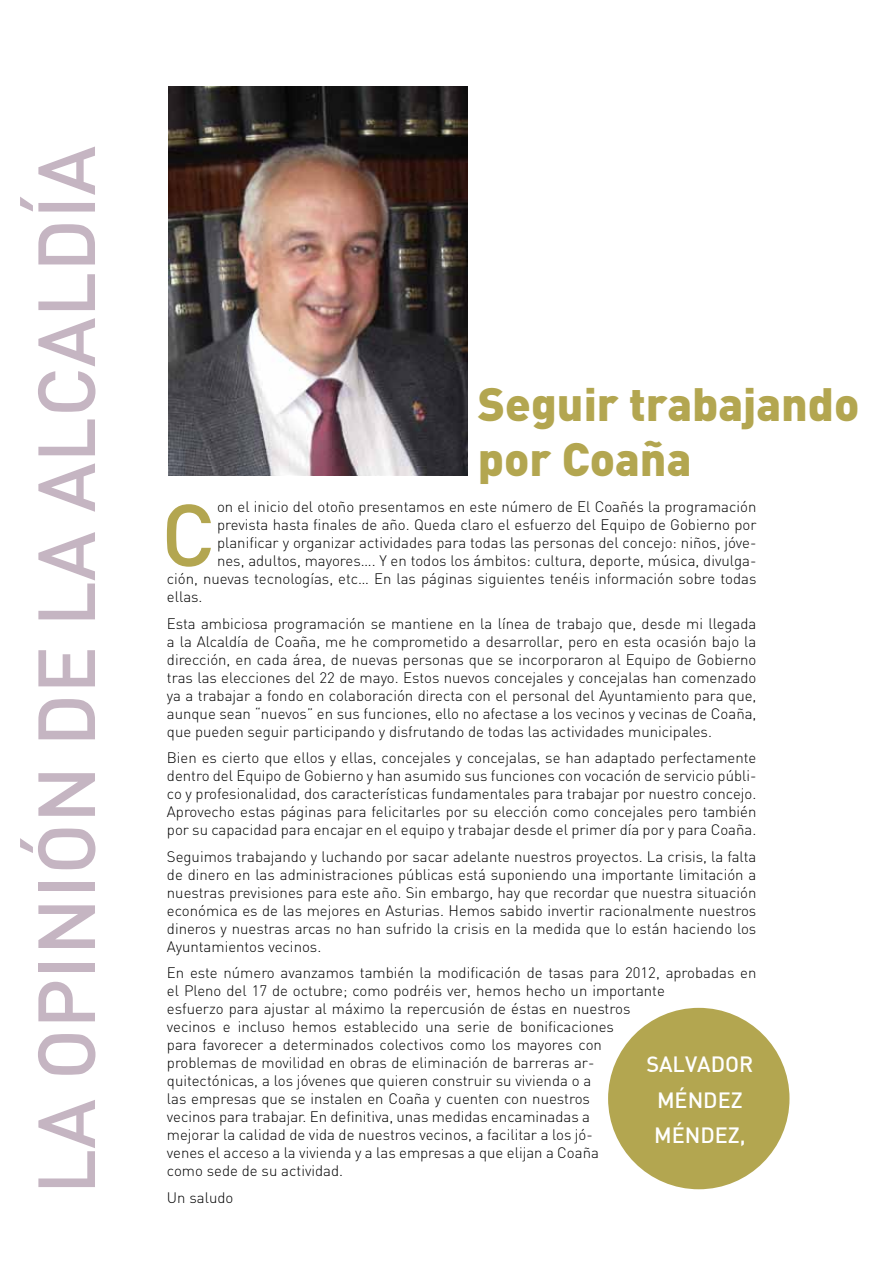
<style>
.page{position:relative;width:893px;height:1263px;background:#fff}
.page>*{position:absolute;margin:0;border:0;box-sizing:border-box;transform-origin:0 0}
.t1{font:500 86.25px "DIN";color:#b3a650}
.t2{font:500 79.5px "DIN";color:#c5b5c2}
.t3{font:900 46.2px/55.3px "DIN";color:#b3a650}
.t4{font:500 21.6px/35.4px "DIN";color:#fff;text-align:center}
.t5{font:300 15px/18px "DIN";color:#000;text-align:justify}
</style>
<div class="page">
<img style="left:168px;top:87px;width:299px;height:389px">
<div style="left:608px;top:1008px;width:181px;height:181px;background:#b3a650;border-radius:50%"></div>
<h2 class="t2" style="left:15px;top:1194px;width:1050px;rotate:-90deg">LA OPINIÓN DE LA ALCALDÍA</h2>
<h3 class="t3" style="left:478px;top:374px;width:383px">Seguir trabajando por Coaña</h3>
<h1 class="t1" style="left:161px;top:480px;width:56px">C</h1>
<p class="t5" style="left:217px;top:498px;width:541px">on el inicio del otoño presentamos en este número de El Coañés la programación</p>
<p class="t5" style="left:217px;top:516px;width:541px">prevista hasta finales de año. Queda claro el esfuerzo del Equipo de Gobierno por</p>
<p class="t5" style="left:217px;top:534px;width:541px">planificar y organizar actividades para todas las personas del concejo: niños, jóve-</p>
<p class="t5" style="left:217px;top:552px;width:541px">nes, adultos, mayores…. Y en todos los ámbitos: cultura, deporte, música, divulga-</p>
<p class="t5" style="left:167px;top:570px;width:591px">ción, nuevas tecnologías, etc… En las páginas siguientes tenéis información sobre todas</p>
<p class="t5" style="left:167px;top:588px;width:37px">ellas.</p>
<p class="t5" style="left:167px;top:614px;width:591px">Esta ambiciosa programación se mantiene en la línea de trabajo que, desde mi llegada a la Alcaldía de Coaña, me he comprometido a desarrollar, pero en esta ocasión bajo la dirección, en cada área, de nuevas personas que se incorporaron al Equipo de Gobierno tras las elecciones del 22 de mayo. Estos nuevos concejales y concejalas han comenzado ya a trabajar a fondo en colaboración directa con el personal del Ayuntamiento para que, aunque sean “nuevos” en sus funciones, ello no afectase a los vecinos y vecinas de Coaña, que pueden seguir participando y disfrutando de todas las actividades municipales.</p>
<p class="t5" style="left:167px;top:749px;width:591px">Bien es cierto que ellos y ellas, concejales y concejalas, se han adaptado perfectamente dentro del Equipo de Gobierno y han asumido sus funciones con vocación de servicio públi&shy;co y profesionalidad, dos características fundamentales para trabajar por nuestro concejo.<br>Aprovecho estas páginas para felicitarles por su elección como concejales pero también por su capacidad para encajar en el equipo y trabajar desde el primer día por y para Coaña.</p>
<p class="t5" style="left:167px;top:847px;width:591px">Seguimos trabajando y luchando por sacar adelante nuestros proyectos. La crisis, la falta de dinero en las administraciones públicas está suponiendo una importante limitación a nuestras previsiones para este año. Sin embargo, hay que recordar que nuestra situación económica es de las mejores en Asturias. Hemos sabido invertir racionalmente nuestros dineros y nuestras arcas no han sufrido la crisis en la medida que lo están haciendo los Ayuntamientos vecinos.</p>
<p class="t5" style="left:167px;top:964px;width:591px;text-align:left">En este número avanzamos también la modificación de tasas para 2012, aprobadas en el Pleno del 17 de octubre; como podréis ver, hemos hecho un importante<br>esfuerzo para ajustar al máximo la repercusión de éstas en nuestros<br>vecinos e incluso hemos establecido una serie de bonificaciones<br>para favorecer a determinados colectivos como los mayores con<br>problemas de movilidad en obras de eliminación de barreras ar-<br>quitectónicas, a los jóvenes que quieren construir su vivienda o a<br>las empresas que se instalen en Coaña y cuenten con nuestros<br>vecinos para trabajar. En definitiva, unas medidas encaminadas a<br>mejorar la calidad de vida de nuestros vecinos, a facilitar a los jó-<br>venes el acceso a la vivienda y a las empresas a que elijan a Coaña<br>como sede de su actividad.</p>
<p class="t5" style="left:167px;top:1188px;width:68px">Un saludo</p>
<h3 class="t4" style="left:646px;top:1046px;width:109px">SALVADOR<br>MÉNDEZ<br>MÉNDEZ,</h3>
</div>
